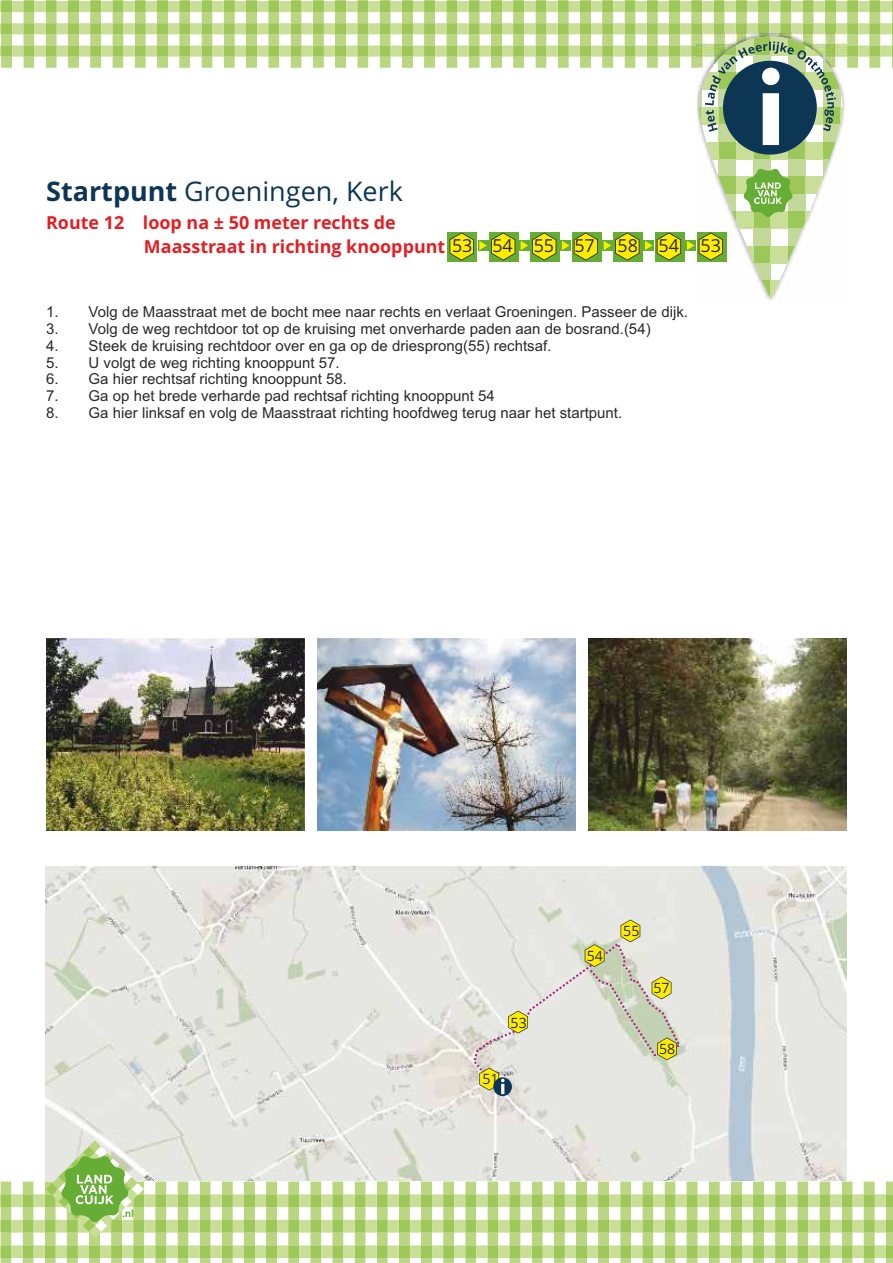
<style>
.page{position:relative;width:893px;height:1263px;background:#fff}
.page>*{position:absolute;margin:0;border:0;box-sizing:border-box;transform-origin:0 0}
.t1{font:27px "Open Sans";color:#0d3654}
.t2{font:700 17.85px/24.5px "Open Sans";color:#e31f24}
.t3{font:17.85px "Open Sans";color:#2b2929}
.t4{font:15px "Arial";color:#2b2929}
.t5{font:14.25px "Open Sans";color:#2b2929}
.t6{font:700 9.75px "Open Sans";color:#66ad36}
.s1{font-weight:700}
.s2{font-weight:400;color:#2b2929}
</style>
<div class="page">
<img style="left:46px;top:866px;width:801px;height:274px">
<div style="left:864px;top:1181px;width:11px;height:13px;background:#bad680"></div>
<div style="left:886px;top:1232px;width:7px;height:13px;background:#bad680"></div>
<div style="left:886px;top:1181px;width:7px;height:13px;background:#bad680"></div>
<div style="left:886px;top:1207px;width:7px;height:13px;background:#bad680"></div>
<div style="left:864px;top:1258px;width:11px;height:5px;background:#bad680"></div>
<div style="left:864px;top:1232px;width:11px;height:13px;background:#bad680"></div>
<div style="left:864px;top:1207px;width:11px;height:13px;background:#bad680"></div>
<svg style="left:886px;top:1258px;width:7px;height:5px"></svg>
<div style="left:886px;top:1194px;width:7px;height:13px;background:#9cc759"></div>
<div style="left:886px;top:1220px;width:7px;height:12px;background:#9cc759"></div>
<div style="left:864px;top:1194px;width:11px;height:13px;background:#9cc759"></div>
<div style="left:864px;top:1220px;width:11px;height:12px;background:#9cc759"></div>
<div style="left:864px;top:1245px;width:11px;height:13px;background:#9cc759"></div>
<div style="left:886px;top:1245px;width:7px;height:13px;background:#9cc759"></div>
<div style="left:875px;top:1194px;width:11px;height:13px;background:#c9de96"></div>
<div style="left:875px;top:1220px;width:11px;height:12px;background:#c9de96"></div>
<div style="left:875px;top:1245px;width:11px;height:13px;background:#c9de96"></div>
<svg style="left:0;top:1140px;width:864px;height:123px"></svg>
<svg style="left:493px;top:1077px;width:19px;height:19px"></svg>
<svg style="left:472px;top:919px;width:210px;height:175px;background:#dfdfcd"></svg>
<svg style="left:0;top:0;width:893px;height:299px"></svg>
<img style="left:46px;top:638px;width:259px;height:192px">
<img style="left:317px;top:638px;width:259px;height:192px">
<img style="left:588px;top:638px;width:259px;height:192px">
<h1 class="t1" style="left:46px;top:181px;width:358px"><span class="s1">Startpunt</span> Groeningen, Kerk</h1>
<p class="t2" style="left:144px;top:212px;width:452px;text-indent:-98px">Route 12 loop na ± 50 meter rechts de<br>Maasstraat in richting knooppunt <span class="s2">53 54 55 57</span></p>
<p class="t3" style="left:617px;top:239px;width:105px">58 54 53</p>
<p class="t4" style="left:46px;top:306px;width:643px">1. Volg de Maasstraat met de bocht mee naar rechts en verlaat Groeningen. Passeer de dijk.</p>
<p class="t4" style="left:46px;top:323px;width:606px">3. Volg de weg rechtdoor tot op de kruising met onverharde paden aan de bosrand.(54)</p>
<p class="t4" style="left:46px;top:340px;width:507px">4. Steek de kruising rechtdoor over en ga op de driesprong(55) rechtsaf.</p>
<p class="t4" style="left:46px;top:357px;width:295px">5. U volgt de weg richting knooppunt 57.</p>
<p class="t4" style="left:46px;top:373px;width:302px">6. Ga hier rechtsaf richting knooppunt 58.</p>
<p class="t4" style="left:46px;top:390px;width:450px">7. Ga op het brede verharde pad rechtsaf richting knooppunt 54</p>
<p class="t4" style="left:46px;top:407px;width:578px">8. Ga hier linksaf en volg de Maasstraat richting hoofdweg terug naar het startpunt.</p>
<p class="t6" style="left:122px;top:1210px;width:14px">.nl</p>
<p class="t5" style="left:511px;top:1017px;width:18px">53</p>
<p class="t5" style="left:482px;top:1073px;width:18px">51</p>
<p class="t5" style="left:587px;top:950px;width:18px">54</p>
<p class="t5" style="left:623px;top:925px;width:18px">55</p>
<p class="t5" style="left:653px;top:982px;width:18px">57</p>
<p class="t5" style="left:659px;top:1043px;width:18px">58</p>
</div>
